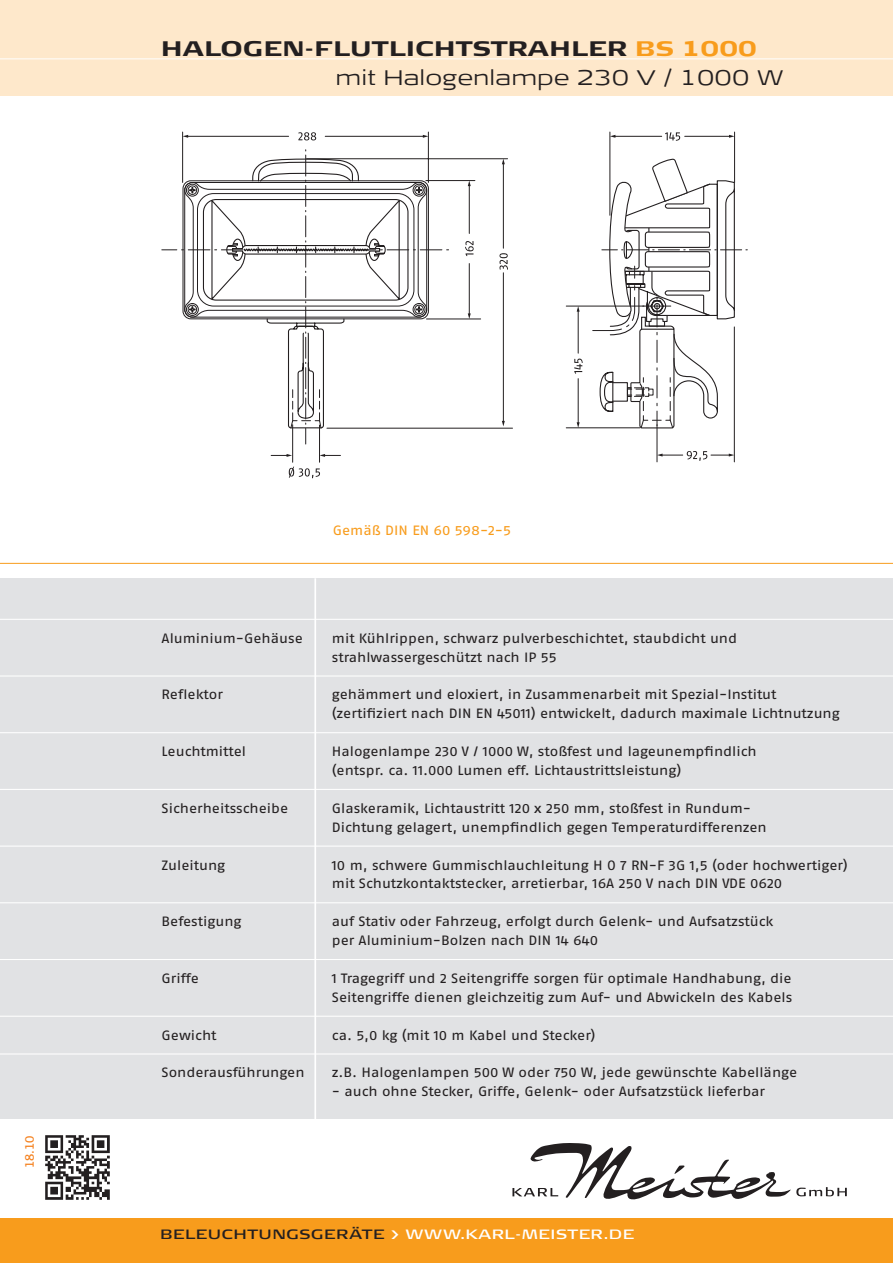
<style>
.page{position:relative;width:893px;height:1263px;background:#fff}
.page>*{position:absolute;margin:0;border:0;box-sizing:border-box;transform-origin:0 0}
.t1{font:700 21px/29.1px "Signa Ext Column";letter-spacing:.035em;color:#231f20}
.t2{font:13.5px/18.9px "Fago Ex Regular Lf";color:#231f20}
.t3{font:13.5px "Signa Ext Column";letter-spacing:.065em;color:#fff}
.t4{font:13.5px "Fago Ex Regular Lf";color:#f89c1c}
.t5{font:12px "Signa Column";color:#f58220}
.s1{color:#f89c1c}
.s2{font-weight:300}
.s3{color:#231f20}
</style>
<div class="page">
<div style="left:0;top:0;width:893px;height:96px;background:#fee8cb"></div>
<hr style="left:0;top:59px;width:893px;height:1px;background:#fff">
<hr style="left:292px;top:425px;width:1px;height:37px;background:#231f20">
<hr style="left:182px;top:132px;width:1px;height:50px;background:#231f20">
<hr style="left:428px;top:132px;width:1px;height:50px;background:#231f20">
<hr style="left:319px;top:425px;width:1px;height:37px;background:#231f20">
<svg style="left:289px;top:467px;width:31px;height:11px"></svg>
<svg style="left:298px;top:132px;width:18px;height:8px"></svg>
<svg style="left:320px;top:454px;width:20px;height:3px"></svg>
<hr style="left:657px;top:425px;width:1px;height:37px;background:#231f20">
<hr style="left:187px;top:136px;width:102px;height:1px;background:#231f20">
<svg style="left:183px;top:135px;width:5px;height:3px"></svg>
<hr style="left:325px;top:136px;width:99px;height:1px;background:#231f20">
<svg style="left:423px;top:135px;width:5px;height:3px"></svg>
<hr style="left:610px;top:132px;width:1px;height:83px;background:#231f20">
<hr style="left:734px;top:132px;width:1px;height:50px;background:#231f20">
<svg style="left:665px;top:132px;width:15px;height:9px"></svg>
<hr style="left:614px;top:136px;width:48px;height:1px;background:#231f20">
<svg style="left:610px;top:135px;width:5px;height:3px"></svg>
<hr style="left:685px;top:136px;width:45px;height:1px;background:#231f20">
<svg style="left:729px;top:135px;width:6px;height:3px"></svg>
<svg style="left:271px;top:454px;width:21px;height:3px"></svg>
<svg style="left:657px;top:451px;width:77px;height:10px"></svg>
<hr style="left:734px;top:327px;width:1px;height:135px;background:#231f20">
<svg style="left:162px;top:150px;width:267px;height:294px"></svg>
<svg style="left:252px;top:158px;width:340px;height:271px"></svg>
<hr style="left:566px;top:306px;width:78px;height:1px;background:#231f20">
<svg style="left:592px;top:158px;width:155px;height:271px"></svg>
<hr style="left:0;top:563px;width:893px;height:1px;background:#f89c1c">
<div style="left:0;top:578px;width:893px;height:541px;background:#e1e2e4"></div>
<hr style="left:314px;top:578px;width:2px;height:542px;background:#fff">
<hr style="left:0;top:619px;width:893px;height:1px;background:#fff">
<hr style="left:0;top:675px;width:893px;height:1px;background:#fff">
<hr style="left:0;top:732px;width:893px;height:1px;background:#fff">
<hr style="left:0;top:789px;width:893px;height:1px;background:#fff">
<hr style="left:0;top:845px;width:893px;height:2px;background:#fff">
<hr style="left:0;top:902px;width:893px;height:1px;background:#fff">
<hr style="left:0;top:959px;width:893px;height:1px;background:#fff">
<hr style="left:0;top:1016px;width:893px;height:1px;background:#fff">
<hr style="left:0;top:1053px;width:893px;height:1px;background:#fff">
<svg style="left:512px;top:1143px;width:335px;height:57px"></svg>
<div style="left:0;top:1218px;width:893px;height:45px;background:#f89c1c"></div>
<img style="left:46px;top:1135px;width:64px;height:64px">
<h1 class="t1" style="left:336px;top:35px;width:449px;text-indent:-174px">HALOGEN-FLUTLICHTSTRAH LER <span class="s1">BS 1000 </span><span class="s2">mit Halogenlampe 230 V / 1000 W</span></h1>
<p class="t5" style="left:23px;top:1168px;width:34px;rotate:-90deg">18.10</p>
<p class="t4" style="left:333px;top:522px;width:180px">Gemäß DIN EN 60 598-2-5</p>
<p class="t2" style="left:162px;top:628px;width:143px">Aluminium-Gehäuse</p>
<p class="t2" style="left:332px;top:628px;width:407px">mit Kühlrippen, schwarz pulverbeschichtet, staubdicht und strahlwassergeschützt nach IP 55</p>
<p class="t2" style="left:162px;top:685px;width:63px">Reflektor</p>
<p class="t2" style="left:332px;top:685px;width:509px">gehämmert und eloxiert, in Zusammenarbeit mit Spezial-Institut (zertifiziert nach DIN EN 45011) entwickelt, dadurch maximale Lichtnutzung</p>
<p class="t2" style="left:162px;top:742px;width:86px">Leuchtmittel</p>
<p class="t2" style="left:332px;top:742px;width:426px">Halogenlampe 230 V / 1000 W, stoßfest und lageunempfindlich (entspr. ca. 11.000 Lumen eff. Lichtaustrittsleistung)</p>
<p class="t2" style="left:162px;top:798px;width:128px">Sicherheitsscheibe</p>
<p class="t2" style="left:332px;top:798px;width:436px">Glaskeramik, Lichtaustritt 120 x 250 mm, stoßfest in Rundum-<br>Dichtung gelagert, unempfindlich gegen Temperaturdifferenzen</p>
<p class="t2" style="left:162px;top:855px;width:65px">Zuleitung</p>
<p class="t2" style="left:332px;top:855px;width:518px">10 m, schwere Gummischlauchleitung H O 7 RN-F 3G 1,5 (oder hochwertiger) mit Schutzkontaktstecker, arretierbar, 16A 250 V nach DIN VDE 0620</p>
<p class="t2" style="left:162px;top:912px;width:81px">Befestigung</p>
<p class="t2" style="left:332px;top:912px;width:443px">auf Stativ oder Fahrzeug, erfolgt durch Gelenk- und Aufsatzstück per Aluminium-Bolzen nach DIN 14 640</p>
<p class="t2" style="left:162px;top:968px;width:39px">Griffe</p>
<p class="t2" style="left:332px;top:968px;width:462px">1 Tragegriff und 2 Seitengriffe sorgen für optimale Handhabung, die<br>Seitengriffe dienen gleichzeitig zum Auf- und Abwickeln des Kabels</p>
<p class="t2" style="left:162px;top:1025px;width:56px">Gewicht</p>
<p class="t2" style="left:332px;top:1025px;width:265px">ca. 5,0 kg (mit 10 m Kabel und Stecker)</p>
<p class="t2" style="left:162px;top:1063px;width:145px">Sonderausführungen</p>
<p class="t2" style="left:332px;top:1063px;width:467px">z.B. Halogenlampen 500 W oder 750 W, jede gewünschte Kabellänge</p>
<p class="t2" style="left:332px;top:1082px;width:435px">- auch ohne Stecker, Griffe, Gelenk- oder Aufsatzstück lieferbar</p>
<p class="t3" style="left:161px;top:1227px;width:475px"><span class="s3">BELEUCHTUNGSGERÄTE</span> &gt; WWW.KARL-MEISTER.DE</p>
</div>
